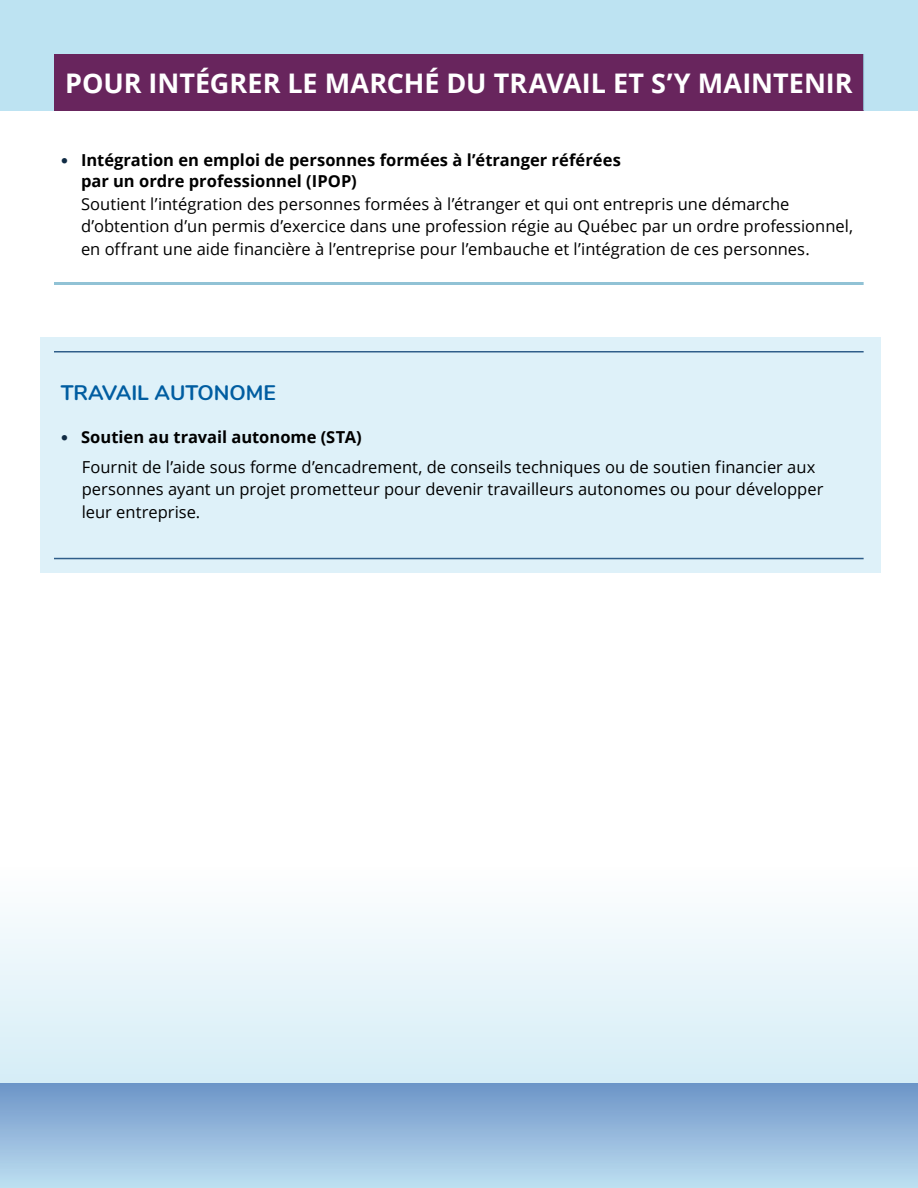
<style>
.page{position:relative;width:918px;height:1188px;background:#fff}
.page>*{position:absolute;margin:0;border:0;box-sizing:border-box;transform-origin:0 0}
.THÈMES{font:700 27px "Open Sans";color:#fff}
.t1{font:700 21px "Nunito";color:#005da1}
.Texte_courant_-_retr{font:16.5px/22.5px "Open Sans";color:#000}
.t2{font:700 16.5px/21px "Open Sans";color:#000}
.s1{font-family:"Avenir";font-weight:400;font-size:15px;color:#102b44}
</style>
<div class="page">
<div style="left:40px;top:338px;width:840px;height:235px;background:#def1f9"></div>
<div style="left:0;top:0;width:918px;height:110px;background:#bde3f2"></div>
<svg style="left:0;top:917px;width:918px;height:167px;fill:#e5f4f9"></svg>
<div style="left:54px;top:54px;width:810px;height:57px;background:#68255d"></div>
<hr style="left:863px;top:54px;width:1px;height:57px;background:#91c2d5">
<hr style="left:54px;top:282px;width:810px;height:3px;background:#91c2d5">
<hr style="left:54px;top:351px;width:810px;height:1px;background:#2f5e8a">
<hr style="left:54px;top:558px;width:810px;height:1px;background:#2f5e8a">
<p class="THÈMES" style="left:65px;top:64px;width:789px">POUR INTÉGRER LE MARCHÉ DU TRAVAIL ET S’Y MAINTENIR</p>
<p class="t2" style="left:81px;top:149px;width:541px;text-indent:-20px"><span class="s1">•</span> Intégration en emploi de personnes formées à l’étranger référées par un ordre professionnel (IPOP)</p>
<p class="Texte_courant_-_retr" style="left:81px;top:192px;width:774px">Soutient l’intégration des personnes formées à l’étranger et qui ont entrepris une démarche d’obtention d’un permis d’exercice dans une profession régie au Québec par un ordre professionnel, en offrant une aide financière à l’entreprise pour l’embauche et l’intégration de ces personnes.</p>
<h3 class="t1" style="left:61px;top:377px;width:217px">TRAVAIL AUTONOME</h3>
<p class="t2" style="left:61px;top:427px;width:302px"><span class="s1">•</span> Soutien au travail autonome (STA)</p>
<p class="Texte_courant_-_retr" style="left:82px;top:455px;width:743px">Fournit de l’aide sous forme d’encadrement, de conseils techniques ou de soutien financier aux personnes ayant un projet prometteur pour devenir travailleurs autonomes ou pour développer leur entreprise.</p>
</div>
